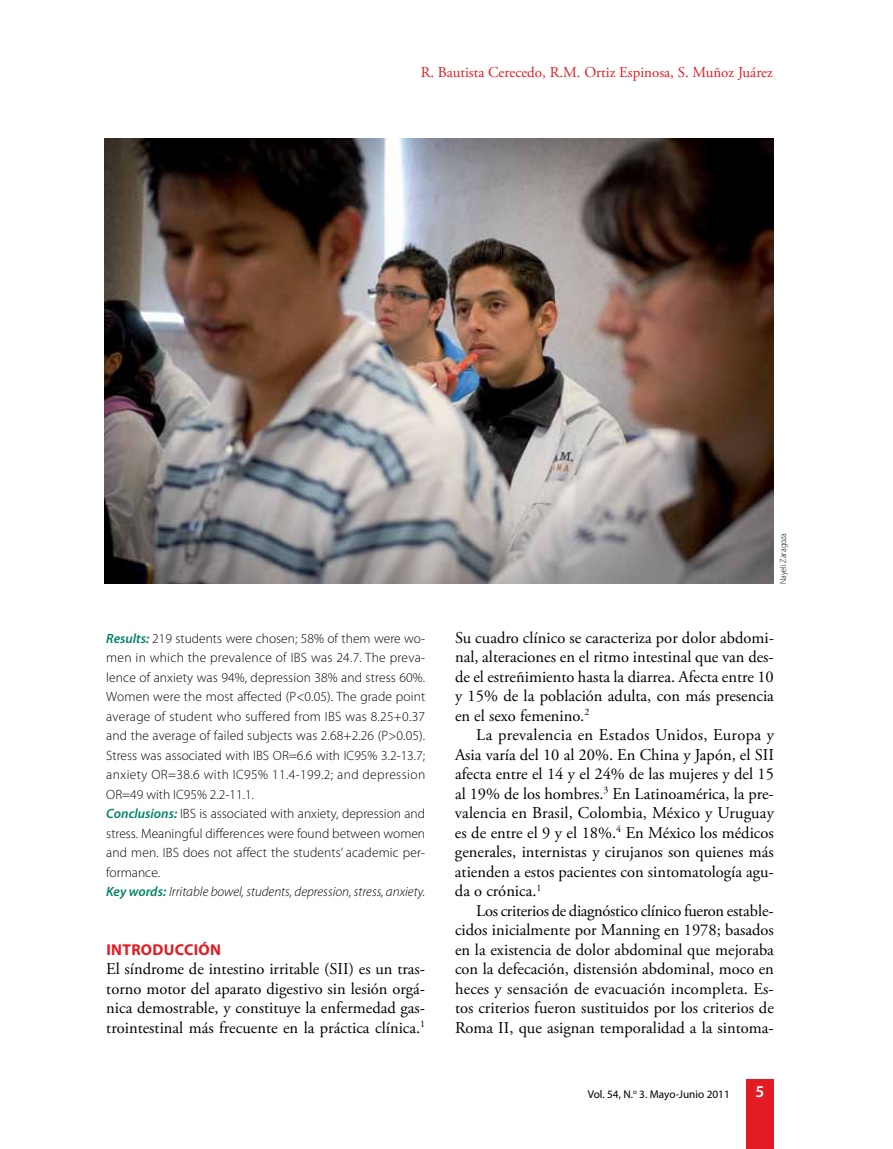
<style>
.page{position:relative;width:893px;height:1149px;background:#fff}
.page>*{position:absolute;margin:0;border:0;box-sizing:border-box;transform-origin:0 0}
.t1{font:16.5px/19.5px "Adobe Garamond Pro";color:#000;text-align:justify}
.t2{font:600 16.5px "Myriad Pro";color:#fff}
.t3{font:700 15.75px "Myriad Pro";color:#e31b23}
.t4{font:15px "Adobe Garamond Pro";color:#e31b23}
.t5{font:300 13.5px/19.5px "Myriad Pro";letter-spacing:.01em;color:#000}
.t6{font:11.25px "Myriad Pro";color:#000}
.t7{font:300 9px "Myriad Pro";color:#000;scale:.9 1}
.s1{font-weight:600;font-style:italic;color:#008265}
.s2{font-style:italic}
</style>
<div class="page">
<div style="left:746px;top:1078px;width:28px;height:70px;background:#e31b23"></div>
<img style="left:104px;top:138px;width:670px;height:446px">
<p class="t4" style="left:421px;top:63px;width:354px">R. Bautista Cerecedo, R.M. Ortiz Espinosa, S. Muñoz Juárez</p>
<p class="t5" style="left:106px;top:628px;width:320px"><span class="s1">Results:</span> 219 students were chosen; 58% of them were wo&shy;men in which the prevalence of IBS was 24.7. The preva&shy;lence of anxiety was 94%, depression 38% and stress 60%.<br>Women were the most affected (P&lt;0.05). The grade point average of student who suffered from IBS was 8.25+0.37 and the average of failed subjects was 2.68+2.26 (P&gt;0.05).<br>Stress was associated with IBS OR=6.6 with IC95% 3.2-13.7; anxiety OR=38.6 with IC95% 11.4-199.2; and depression OR=49 with IC95% 2.2-11.1.<br><span class="s1">Conclusions:</span> IBS is associated with anxiety, depression and stress. Meaningful differences were found between women and men. IBS does not affect the students’ academic per&shy;formance.<br><span class="s1">Key words:</span> <span class="s2">Irritable bowel, students, depression, stress, anxiety.</span></p>
<p class="t3" style="left:106px;top:938px;width:11px">INTRODU</p>
<p class="t3" style="left:175px;top:938px;width:29px">CCIÓN</p>
<p class="t1" style="left:106px;top:959px;width:320px">El síndrome de intestino irritable (SII) es un tras&shy;torno motor del aparato digestivo sin lesión orgá&shy;nica demostrable, y constituye la enfermedad gas&shy;trointestinal más frecuente en la práctica clínica.<sup>1</sup></p>
<p class="t7" style="left:778px;top:584px;width:58px;rotate:-90deg">Nayeli Zaragoza</p>
<p class="t1" style="left:455px;top:628px;width:320px">Su cuadro clínico se caracteriza por dolor abdomi&shy;nal, alteraciones en el ritmo intestinal que van des&shy;de el estreñimiento hasta la diarrea. Afecta entre 10 y 15% de la población adulta, con más presencia en el sexo femenino.<sup>2</sup></p>
<p class="t1" style="left:455px;top:725px;width:320px;text-indent:21px">La prevalencia en Estados Unidos, Europa y Asia varía del 10 al 20%. En China y Japón, el SII afecta entre el 14 y el 24% de las mujeres y del 15 al 19% de los hombres.<sup>3</sup> En Latinoamérica, la pre&shy;valencia en Brasil, Colombia, México y Uruguay es de entre el 9 y el 18%.<sup>4</sup> En México los médicos generales, internistas y cirujanos son quienes más atienden a estos pacientes con sintomatología agu&shy;da o crónica.<sup>1</sup></p>
<p class="t1" style="left:455px;top:901px;width:320px;text-indent:21px">Los criterios de diagnóstico clínico fueron estable&shy;cidos inicialmente por Manning en 1978; basados en la existencia de dolor abdominal que mejoraba con la defecación, distensión abdominal, moco en heces y sensación de evacuación incompleta. Es&shy;tos criterios fueron sustituidos por los criterios de Roma II, que asignan temporalidad a la sintoma-</p>
<p class="t6" style="left:588px;top:1086px;width:143px">Vol. 54, N.<sup>o</sup> 3. Mayo-Junio 2011</p>
<p class="t2" style="left:755px;top:1080px;width:10px">5</p>
</div>
